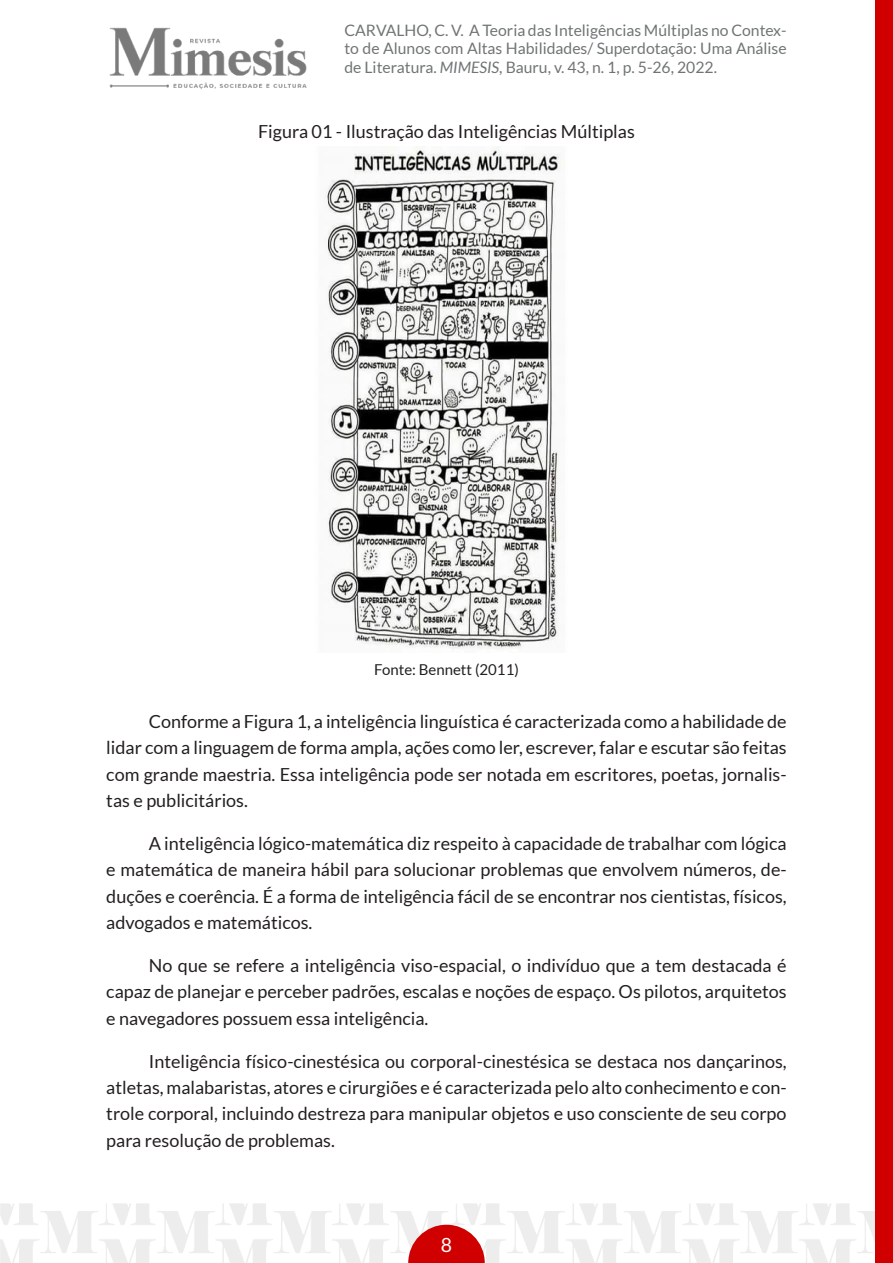
<style>
.page{position:relative;width:893px;height:1263px;background:#fff}
.page>*{position:absolute;margin:0;border:0;box-sizing:border-box;transform-origin:0 0}
.t1{font:19.5px "Lato";color:#fff}
.CORPO_DO_TEXTO{font:18px/26.2px "Lato";color:#231f20;text-align:justify}
.t2{font:15.75px/18.9px "Lato";color:#707475;text-align:justify}
.t3{font:15px "Lato";color:#231f20}
.s1{font-style:italic}
</style>
<div class="page">
<img style="left:0;top:1203px;width:876px;height:60px">
<img style="left:109px;top:27px;width:198px;height:62px">
<div style="left:876px;top:0;width:17px;height:1263px;background:#d10000"></div>
<svg style="left:408px;top:1225px;width:77px;height:38px;background:#d93535"></svg>
<img style="left:324px;top:146px;width:241px;height:503px">
<p class="t2" style="left:344px;top:20px;width:444px">CARVALHO, C. V. A Teoria das Inteligências Múltiplas no Contex&shy;to de Alunos com Altas Habilidades/ Superdotação: Uma Análise de Literatura. <span class="s1">MIMESIS</span>, Bauru, v. 43, n. 1, p. 5-26, 2022.</p>
<p class="CORPO_DO_TEXTO" style="left:258px;top:118px;width:378px">Figura 01 - Ilustração das Inteligências Múltiplas</p>
<p class="t3" style="left:374px;top:661px;width:146px">Fonte: Bennett (2011)</p>
<p class="CORPO_DO_TEXTO" style="left:106px;top:708px;width:682px;text-indent:43px">Conforme a Figura 1, a inteligência linguística é caracterizada como a habilidade de lidar com a linguagem de forma ampla, ações como ler, escrever, falar e escutar são feitas com grande maestria. Essa inteligência pode ser notada em escritores, poetas, jornalis&shy;tas e publicitários.</p>
<p class="CORPO_DO_TEXTO" style="left:106px;top:830px;width:682px;text-indent:43px">A inteligência lógico-matemática diz respeito à capacidade de trabalhar com lógica e matemática de maneira hábil para solucionar problemas que envolvem números, de&shy;duções e coerência. É a forma de inteligência fácil de se encontrar nos cientistas, físicos, advogados e matemáticos.</p>
<p class="CORPO_DO_TEXTO" style="left:106px;top:952px;width:682px;text-indent:43px">No que se refere a inteligência viso-espacial, o indivíduo que a tem destacada é capaz de planejar e perceber padrões, escalas e noções de espaço. Os pilotos, arquitetos e navegadores possuem essa inteligência.</p>
<p class="CORPO_DO_TEXTO" style="left:106px;top:1048px;width:682px;text-indent:43px">Inteligência físico-cinestésica ou corporal-cinestésica se destaca nos dançarinos, atletas, malabaristas, atores e cirurgiões e é caracterizada pelo alto conhecimento e con&shy;trole corporal, incluindo destreza para manipular objetos e uso consciente de seu corpo para resolução de problemas.</p>
<p class="t1" style="left:441px;top:1234px;width:13px">8</p>
</div>
